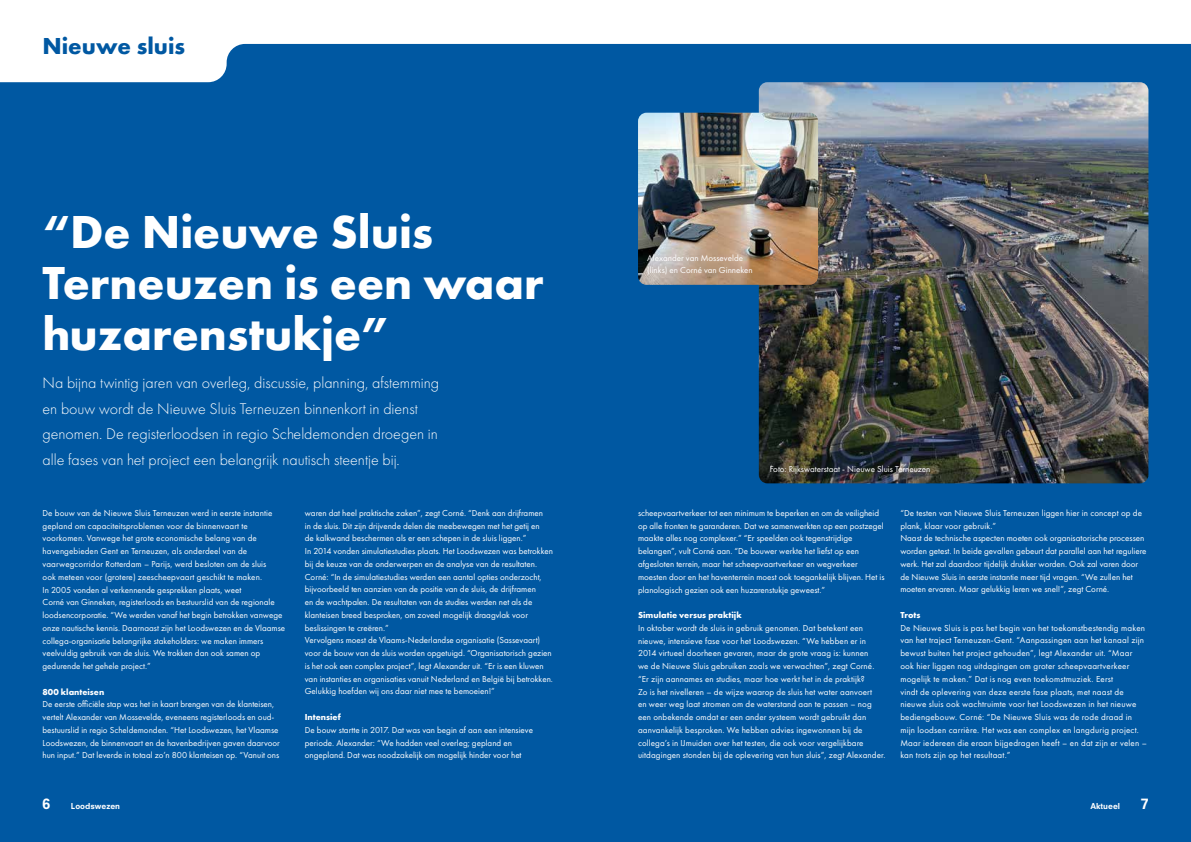
<style>
.page{position:relative;width:1191px;height:842px;background:#0058a2}
.page>*{position:absolute;margin:0;border:0;box-sizing:border-box;transform-origin:0 0}
.t1{font:700 48px/51px "Futura PT";color:#fff}
.t2{font:700 24px "Futura PT";color:#0058a2}
.t3{font:300 16px/25.5px "Futura PT";color:#fff}
.t4{font:800 14px "Neuzeit SLT Std";color:#fff}
.t5{font:9px/12.8px "Futura PT";color:#fff}
.t6{font:9px/12.8px "Futura PT";letter-spacing:.02em;color:#fff}
.t7{font:700 9px "Futura PT";color:#fff}
.t8{font:800 8px "Neuzeit SLT Std";color:#fff}
</style>
<div class="page">
<img style="left:759px;top:82px;width:389px;height:401px">
<img style="left:638px;top:113px;width:180px;height:172px">
<svg style="left:0;top:0;width:1191px;height:82px;fill:#fff"></svg>
<h2 class="t2" style="left:43px;top:30px;width:144px">Nieuwe sluis</h2>
<h1 class="t1" style="left:43px;top:205px;width:502px">“De Nieuwe Sluis<br>Terneuzen is een waar huzarenstukje”</h1>
<p class="t3" style="left:43px;top:370px;width:398px">Na bijna twintig jaren van overleg, discussie, planning, afstemming en bouw wordt de Nieuwe Sluis Terneuzen binnenkort in dienst genomen. De registerloodsen in regio Scheldemonden droegen in alle fases van het project een belangrijk nautisch steentje bij.</p>
<p class="t5" style="left:43px;top:506px;width:244px">De bouw van de Nieuwe Sluis Terneuzen werd in eerste instantie gepland om capaciteitsproblemen voor de binnenvaart te voorkomen. Vanwege het grote economische belang van de havengebieden Gent en Terneuzen, als onderdeel van de vaarwegcorridor Rotterdam – Parijs, werd besloten om de sluis<br>ook meteen voor (grotere) zeescheepvaart geschikt te maken.<br>In 2005 vonden al verkennende gesprekken plaats, weet<br>Corné van Ginneken, registerloods en bestuurslid van de regionale loodsencorporatie. “We werden vanaf het begin betrokken vanwege onze nautische kennis. Daarnaast zijn het Loodswezen en de Vlaamse collega-organisatie belangrijke stakeholders: we maken immers veelvuldig gebruik van de sluis. We trokken dan ook samen op gedurende het gehele project.”</p>
<p class="t7" style="left:43px;top:686px;width:63px">800 klanteisen</p>
<p class="t5" style="left:43px;top:698px;width:239px">De eerste officiële stap was het in kaart brengen van de klanteisen, vertelt Alexander van Mossevelde, eveneens registerloods en oud&shy;bestuurslid in regio Scheldemonden. “Het Loodswezen, het Vlaamse Loodswezen, de binnenvaart en de havenbedrijven gaven daarvoor hun input.” Dat leverde in totaal zo’n 800 klanteisen op. “Vanuit ons</p>
<h3 class="t4" style="left:43px;top:796px;width:9px">6</h3>
<p class="t8" style="left:71px;top:801px;width:51px">Loodswezen</p>
<p class="t5" style="left:305px;top:506px;width:250px">waren dat heel praktische zaken”, zegt Corné. “Denk aan drijframen<br>in de sluis. Dit zijn drijvende delen die meebewegen met het getij en<br>de kalkwand beschermen als er een schepen in de sluis liggen.”<br>In 2014 vonden simulatiestudies plaats. Het Loodswezen was betrokken bij de keuze van de onderwerpen en de analyse van de resultaten.<br>Corné: “In de simulatiestudies werden een aantal opties onderzocht, bijvoorbeeld ten aanzien van de positie van de sluis, de drijframen<br>en de wachtpalen. De resultaten van de studies werden net als de klanteisen breed besproken, om zoveel mogelijk draagvlak voor beslissingen te creëren.”<br>Vervolgens moest de Vlaams-Nederlandse organisatie (Sassevaart) voor de bouw van de sluis worden opgetuigd. “Organisatorisch gezien is het ook een complex project”, legt Alexander uit. “Er is een kluwen van instanties en organisaties vanuit Nederland en België bij betrokken.<br>Gelukkig hoefden wij ons daar niet mee te bemoeien!”</p>
<p class="t7" style="left:305px;top:711px;width:38px">Intensief</p>
<p class="t5" style="left:305px;top:723px;width:230px">De bouw startte in 2017. Dat was van begin af aan een intensieve periode. Alexander: “We hadden veel overleg; gepland en ongepland. Dat was noodzakelijk om mogelijk hinder voor het</p>
<p class="t5" style="left:647px;top:251px;width:107px">Alexander van Mossevelde (links) en Corné van Ginneken</p>
<p class="t5" style="left:769px;top:463px;width:162px">Foto: Rijkswaterstaat - Nieuwe Sluis Terneuzen</p>
<p class="t5" style="left:638px;top:506px;width:248px">scheepvaartverkeer tot een minimum te beperken en om de veiligheid op alle fronten te garanderen. Dat we samenwerkten op een postzegel maakte alles nog complexer.” “Er speelden ook tegenstrijdige belangen”, vult Corné aan. “De bouwer werkte het liefst op een afgesloten terrein, maar het scheepvaartverkeer en wegverkeer moesten door en het haventerrein moest ook toegankelijk blijven. Het is planologisch gezien ook een huzarenstukje geweest.”</p>
<p class="t7" style="left:638px;top:609px;width:105px">Simulatie versus praktijk</p>
<p class="t5" style="left:638px;top:621px;width:249px">In oktober wordt de sluis in gebruik genomen. Dat betekent een nieuwe, intensieve fase voor het Loodswezen. “We hebben er in 2014 virtueel doorheen gevaren, maar de grote vraag is: kunnen<br>we de Nieuwe Sluis gebruiken zoals we verwachten”, zegt Corné. “Er zijn aannames en studies, maar hoe werkt het in de praktijk?<br>Zo is het nivelleren – de wijze waarop de sluis het water aanvoert<br>en weer weg laat stromen om de waterstand aan te passen – nog een onbekende omdat er een ander systeem wordt gebruikt dan aanvankelijk besproken. We hebben advies ingewonnen bij de collega’s in IJmuiden over het testen, die ook voor vergelijkbare uitdagingen stonden bij de oplevering van hun sluis”, zegt Alexander.</p>
<p class="t5" style="left:900px;top:506px;width:248px">“De testen van Nieuwe Sluis Terneuzen liggen hier in concept op de plank, klaar voor gebruik.”<br>Naast de technische aspecten moeten ook organisatorische processen worden getest. In beide gevallen gebeurt dat parallel aan het reguliere werk. Het zal daardoor tijdelijk drukker worden. Ook zal varen door de Nieuwe Sluis in eerste instantie meer tijd vragen. “We zullen het moeten ervaren. Maar gelukkig leren we snel!”, zegt Corné.</p>
<p class="t7" style="left:900px;top:609px;width:22px">Trots</p>
<p class="t6" style="left:900px;top:621px;width:248px">De Nieuwe Sluis is pas het begin van het toekomstbestendig maken van het traject Terneuzen-Gent. “Aanpassingen aan het kanaal zijn bewust buiten het project gehouden”, legt Alexander uit. “Maar ook hier liggen nog uitdagingen om groter scheepvaartverkeer mogelijk te maken.” Dat is nog even toekomstmuziek. Eerst<br>vindt de oplevering van deze eerste fase plaats, met naast de nieuwe sluis ook wachtruimte voor het Loodswezen in het nieuwe bediengebouw. Corné: “De Nieuwe Sluis was de rode draad in mijn loodsen carrière. Het was een complex en langdurig project.<br>Maar iedereen die eraan bijgedragen heeft – en dat zijn er velen – kan trots zijn op het resultaat.”</p>
<p class="t8" style="left:1090px;top:801px;width:31px">Aktueel</p>
<h3 class="t4" style="left:1140px;top:796px;width:9px">7</h3>
</div>
